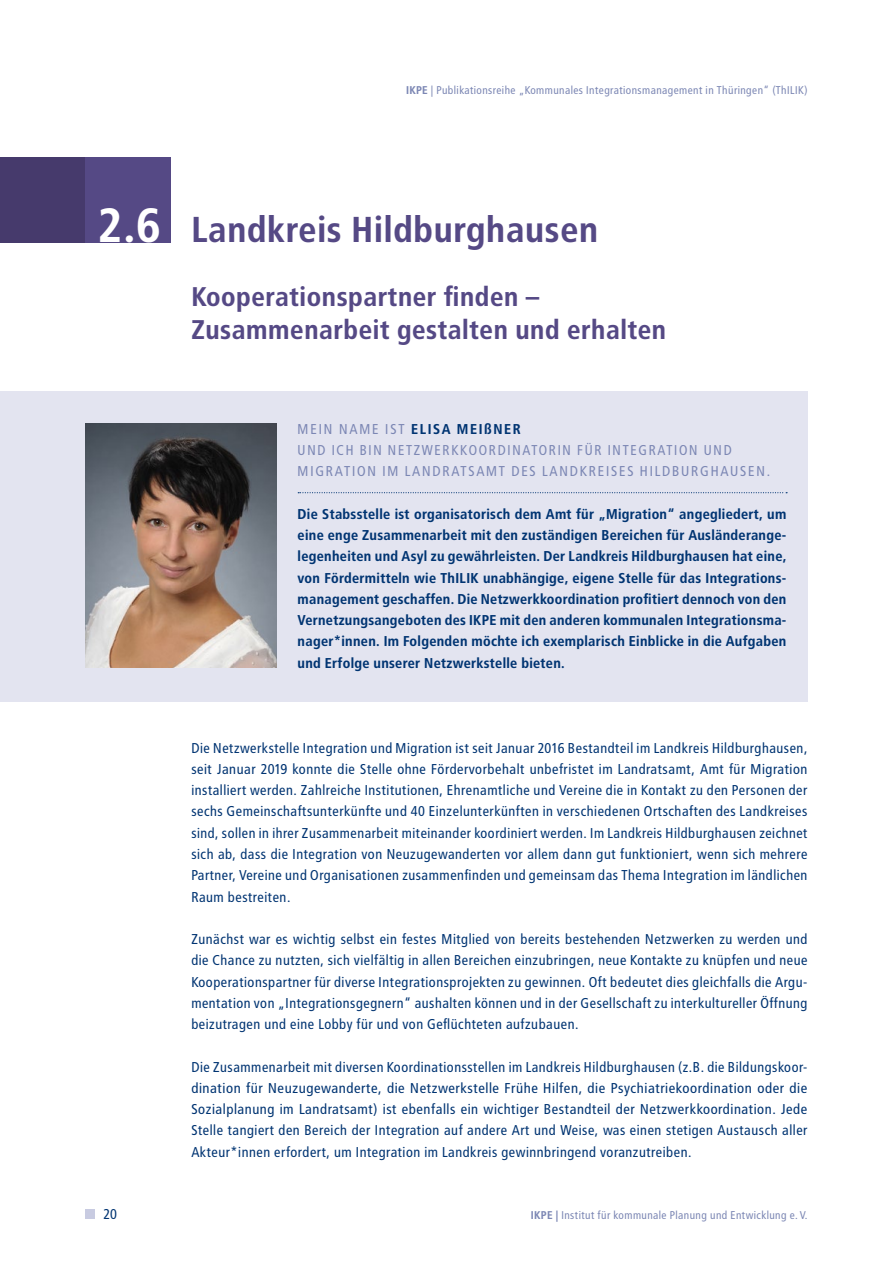
<style>
.page{position:relative;width:893px;height:1263px;background:#fff}
.page>*{position:absolute;margin:0;border:0;box-sizing:border-box;transform-origin:0 0}
.t1{font:700 48px "Transit OT";color:#fff}
.t2{font:700 36px "Transit OT";color:#554985}
.t3{font:700 27px/33px "Transit OT";color:#554985}
.t4{font:14.25px/21.3px "Transit OT";color:#003472;text-align:justify}
.t5{font:700 14.25px/21.3px "Transit OT";color:#003472;text-align:justify}
.t6{font:14.25px/21.3px "Transit OT";letter-spacing:.08em;color:#7c87b4}
.t7{font:11.25px "Transit OT";color:#7c87b4}
.s1{font-weight:700}
.s2{font-weight:700;color:#003472}
</style>
<div class="page">
<div style="left:0;top:391px;width:808px;height:311px;background:#e3e4f0"></div>
<svg style="left:298px;top:492px;width:489px;height:1px"></svg>
<div style="left:0;top:157px;width:85px;height:85px;background:#463a6c"></div>
<div style="left:85px;top:157px;width:85px;height:85px;background:#554985"></div>
<img style="left:85px;top:423px;width:191px;height:245px">
<div style="left:85px;top:1209px;width:10px;height:10px;background:#c8cbe1"></div>
<p class="t7" style="left:406px;top:83px;width:403px"><span class="s1">IKPE</span> | Publikationsreihe „Kommunales Integrationsmanagement in Thüringen“ (ThILIK)</p>
<h1 class="t1" style="left:98px;top:198px;width:65px">2.6</h1>
<h2 class="t2" style="left:191px;top:209px;width:409px">Landkreis Hildburghausen</h2>
<h3 class="t3" style="left:191px;top:280px;width:477px">Kooperationspartner finden –<br>Zusammenarbeit gestalten und erhalten</h3>
<p class="t6" style="left:298px;top:418px;width:475px">MEIN NAME IST <span class="s2">ELISA MEISNER<br></span>UND ICH BIN NETZWERKKOORDINATORIN FÜR INTEGRATION UND<br>MIGRATION IM LANDRATSAMT DES LANDKREISES HILDBURGHAUSEN.</p>
<p class="t5" style="left:298px;top:503px;width:491px">Die Stabsstelle ist organisatorisch dem Amt für „Migration“ angegliedert, um eine enge Zusammenarbeit mit den zuständigen Bereichen für Ausländerange&shy;legenheiten und Asyl zu gewährleisten. Der Landkreis Hildburghausen hat eine, von Fördermitteln wie ThILIK unabhängige, eigene Stelle für das Integrations&shy;management geschaffen. Die Netzwerkkoordination profitiert dennoch von den Vernetzungsangeboten des IKPE mit den anderen kommunalen Integrationsma&shy;nager*innen. Im Folgenden möchte ich exemplarisch Einblicke in die Aufgaben und Erfolge unserer Netzwerkstelle bieten.</p>
<p class="t4" style="left:191px;top:737px;width:618px">Die Netzwerkstelle Integration und Migration ist seit Januar 2016 Bestandteil im Landkreis Hildburghausen, seit Januar 2019 konnte die Stelle ohne Fördervorbehalt unbefristet im Landratsamt, Amt für Migration installiert werden. Zahlreiche Institutionen, Ehrenamtliche und Vereine die in Kontakt zu den Personen der sechs Gemeinschaftsunterkünfte und 40 Einzelunterkünften in verschiedenen Ortschaften des Landkreises sind, sollen in ihrer Zusammenarbeit miteinander koordiniert werden. Im Landkreis Hildburghausen zeichnet sich ab, dass die Integration von Neuzugewanderten vor allem dann gut funktioniert, wenn sich mehrere Partner, Vereine und Organisationen zusammenfinden und gemeinsam das Thema Integration im ländlichen Raum bestreiten.</p>
<p class="t4" style="left:191px;top:928px;width:618px">Zunächst war es wichtig selbst ein festes Mitglied von bereits bestehenden Netzwerken zu werden und die Chance zu nutzten, sich vielfältig in allen Bereichen einzubringen, neue Kontakte zu knüpfen und neue Kooperationspartner für diverse Integrationsprojekten zu gewinnen. Oft bedeutet dies gleichfalls die Argu&shy;mentation von „Integrationsgegnern“ aushalten können und in der Gesellschaft zu interkultureller Öffnung beizutragen und eine Lobby für und von Geflüchteten aufzubauen.</p>
<p class="t4" style="left:191px;top:1056px;width:618px">Die Zusammenarbeit mit diversen Koordinationsstellen im Landkreis Hildburghausen (z.B. die Bildungskoor&shy;dination für Neuzugewanderte, die Netzwerkstelle Frühe Hilfen, die Psychiatriekoordination oder die Sozialplanung im Landratsamt) ist ebenfalls ein wichtiger Bestandteil der Netzwerkkoordination. Jede Stelle tangiert den Bereich der Integration auf andere Art und Weise, was einen stetigen Austausch aller Akteur*innen erfordert, um Integration im Landkreis gewinnbringend voranzutreiben.</p>
<p class="t4" style="left:103px;top:1203px;width:16px">20</p>
<p class="t7" style="left:531px;top:1208px;width:278px"><span class="s1">IKPE |</span> Institut für kommunale Planung und Entwicklung e.V.</p>
</div>
